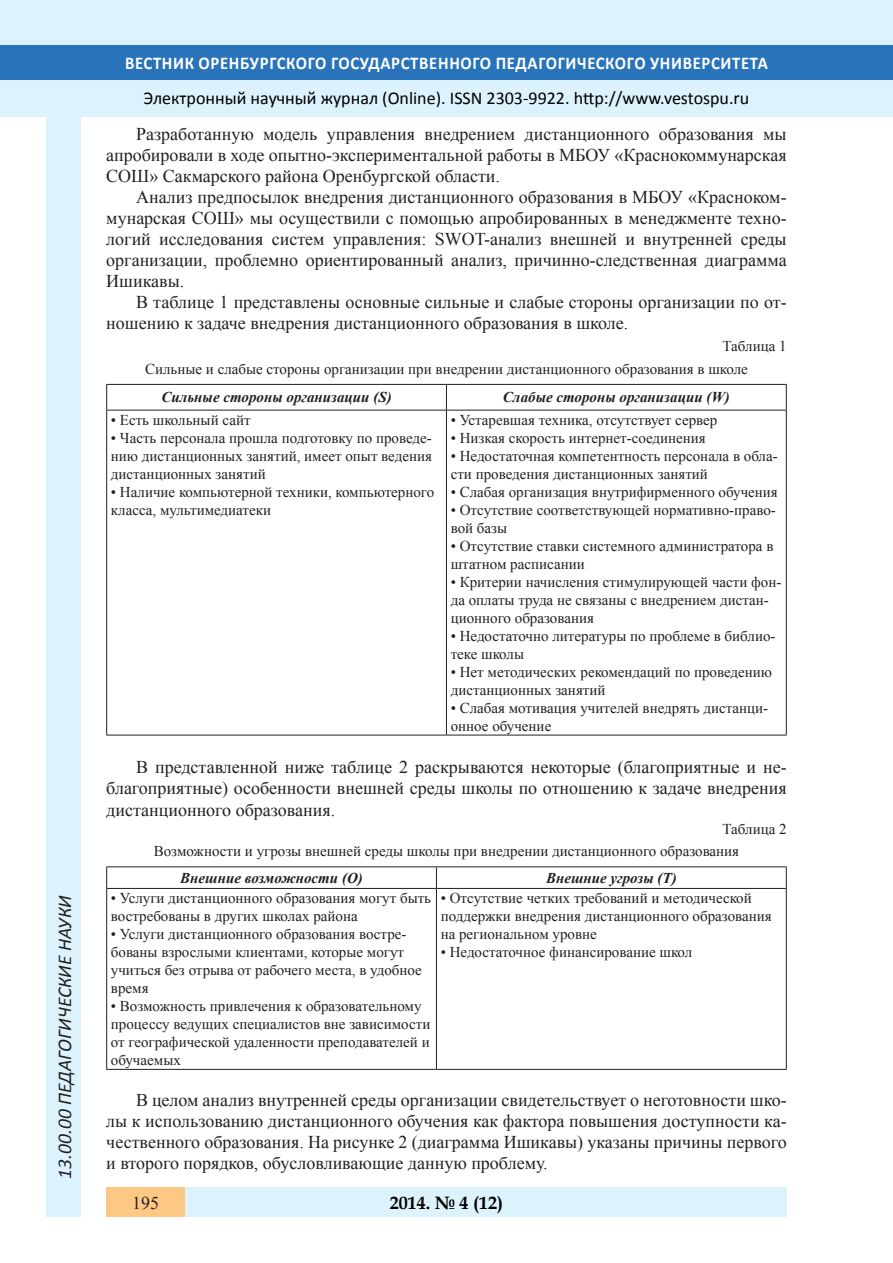
<style>
.page{position:relative;width:893px;height:1263px;background:#fff}
.page>*{position:absolute;margin:0;border:0;box-sizing:border-box;transform-origin:0 0}
.t1{font:italic 19.5px "Calibri";color:#231f20}
.Стиль2{font:18px/21px "Times New Roman";color:#231f20;text-align:justify}
.t2{font:18px "Calibri";color:#000}
.t3{font:700 18px "Calibri";letter-spacing:.04em;color:#fff;scale:.93 1}
.t4{font:700 18px "Book Antiqua";color:#000}
.таблица{font:15px/18px "Times New Roman";color:#231f20}
.таблица-2{font:italic 700 15px "Times New Roman";color:#231f20}
</style>
<div class="page">
<div style="left:0;top:0;width:893px;height:116px;background:#dcf2fc"></div>
<div style="left:0;top:45px;width:893px;height:34px;background:#2873ba"></div>
<div style="left:47px;top:116px;width:34px;height:1101px;background:#dcf2fc"></div>
<div style="left:106px;top:1188px;width:681px;height:29px;background:#dcf2fc"></div>
<div style="left:106px;top:1188px;width:79px;height:29px;background:#fdc784"></div>
<hr style="left:106px;top:410px;width:340px;height:1px;background:#231f20">
<hr style="left:446px;top:410px;width:341px;height:1px;background:#231f20">
<svg style="left:446px;top:385px;width:1px;height:25px"></svg>
<hr style="left:446px;top:410px;width:1px;height:325px;background:#231f20">
<hr style="left:106px;top:384px;width:340px;height:1px;background:#231f20">
<svg style="left:106px;top:385px;width:1px;height:25px"></svg>
<hr style="left:446px;top:384px;width:341px;height:1px;background:#231f20">
<svg style="left:786px;top:385px;width:1px;height:25px"></svg>
<hr style="left:106px;top:410px;width:1px;height:325px;background:#231f20">
<hr style="left:786px;top:410px;width:1px;height:325px;background:#231f20">
<hr style="left:106px;top:735px;width:340px;height:1px;background:#231f20">
<hr style="left:446px;top:735px;width:341px;height:1px;background:#231f20">
<hr style="left:106px;top:888px;width:330px;height:1px;background:#231f20">
<hr style="left:436px;top:888px;width:351px;height:1px;background:#231f20">
<svg style="left:436px;top:867px;width:1px;height:21px"></svg>
<hr style="left:436px;top:889px;width:1px;height:180px;background:#231f20">
<hr style="left:106px;top:866px;width:330px;height:1px;background:#231f20">
<svg style="left:106px;top:867px;width:1px;height:21px"></svg>
<hr style="left:436px;top:866px;width:351px;height:1px;background:#231f20">
<svg style="left:786px;top:867px;width:1px;height:21px"></svg>
<hr style="left:106px;top:889px;width:1px;height:180px;background:#231f20">
<hr style="left:786px;top:889px;width:1px;height:180px;background:#231f20">
<hr style="left:106px;top:1069px;width:330px;height:1px;background:#231f20">
<hr style="left:436px;top:1069px;width:351px;height:1px;background:#231f20">
<h1 class="t1" style="left:51px;top:1179px;width:285px;rotate:-90deg">13.00.00 ПЕДАГОГИЧЕСКИЕ НАУКИ</h1>
<p class="t3" style="left:125px;top:50px;width:693px">ВЕСТНИК ОРЕНБУРГСКОГО ГОСУДАРСТВЕННОГО ПЕДАГОГИЧЕСКОГО УНИВЕРСИТЕТА</p>
<p class="t2" style="left:144px;top:85px;width:607px">Электронный научный журнал (Online). ISSN 2303-9922. http://www.vestospu.ru</p>
<p class="Стиль2" style="left:106px;top:123px;width:682px;text-indent:30px">Разработанную модель управления внедрением дистанционного образования мы апробировали в ходе опытно-экспериментальной работы в МБОУ «Краснокоммунарская СОШ» Сакмарского района Оренбургской области.</p>
<p class="Стиль2" style="left:106px;top:186px;width:682px;text-indent:30px">Анализ предпосылок внедрения дистанционного образования в МБОУ «Красноком&shy;мунарская СОШ» мы осуществили с помощью апробированных в менеджменте техно&shy;логий исследования систем управления: SWOT-анализ внешней и внутренней среды организации, проблемно ориентированный анализ, причинно-следственная диаграмма Ишикавы.</p>
<p class="Стиль2" style="left:106px;top:291px;width:682px;text-indent:30px">В таблице 1 представлены основные сильные и слабые стороны организации по от&shy;ношению к задаче внедрения дистанционного образования в школе.</p>
<p class="таблица" style="left:722px;top:337px;width:66px">Таблица 1</p>
<p class="таблица" style="left:145px;top:359px;width:604px">Сильные и слабые стороны организации при внедрении дистанционного образования в школе</p>
<p class="таблица-2" style="left:161px;top:387px;width:232px">Сильные стороны организации (S)</p>
<p class="таблица-2" style="left:503px;top:387px;width:228px">Слабые стороны организации (W)</p>
<p class="таблица" style="left:111px;top:410px;width:141px">• Есть школьный сайт</p>
<p class="таблица" style="left:111px;top:428px;width:323px;text-align:justify">• Часть персонала прошла подготовку по проведе&shy;нию дистанционных занятий, имеет опыт ведения дистанционных занятий</p>
<p class="таблица" style="left:111px;top:482px;width:325px">• Наличие компьютерной техники, компьютерного класса, мультимедиатеки</p>
<p class="таблица" style="left:451px;top:410px;width:268px">• Устаревшая техника, отсутствует сервер</p>
<p class="таблица" style="left:451px;top:428px;width:257px">• Низкая скорость интернет-соединения</p>
<p class="таблица" style="left:451px;top:446px;width:329px">• Недостаточная компетентность персонала в обла&shy;сти проведения дистанционных занятий</p>
<p class="таблица" style="left:451px;top:482px;width:329px">• Слабая организация внутрифирменного обучения</p>
<p class="таблица" style="left:451px;top:500px;width:327px">• Отсутствие соответствующей нормативно-право&shy;вой базы</p>
<p class="таблица" style="left:451px;top:536px;width:324px">• Отсутствие ставки системного администратора в штатном расписании</p>
<p class="таблица" style="left:451px;top:572px;width:332px">• Критерии начисления стимулирующей части фон&shy;да оплаты труда не связаны с внедрением дистан&shy;ционного образования</p>
<p class="таблица" style="left:451px;top:626px;width:326px">• Недостаточно литературы по проблеме в библио&shy;теке школы</p>
<p class="таблица" style="left:451px;top:662px;width:323px">• Нет методических рекомендаций по проведению дистанционных занятий</p>
<p class="таблица" style="left:451px;top:698px;width:319px">• Слабая мотивация учителей внедрять дистанци&shy;онное обучение</p>
<p class="Стиль2" style="left:106px;top:755px;width:682px;line-height:21.6px;text-indent:30px">В представленной ниже таблице 2 раскрываются некоторые (благоприятные и не&shy;благоприятные) особенности внешней среды школы по отношению к задаче внедрения дистанционного образования.</p>
<p class="таблица" style="left:722px;top:819px;width:66px">Таблица 2</p>
<p class="таблица" style="left:154px;top:842px;width:587px">Возможности и угрозы внешней среды школы при внедрении дистанционного образования</p>
<p class="таблица-2" style="left:180px;top:867px;width:184px">Внешние возможности (O)</p>
<p class="таблица-2" style="left:546px;top:867px;width:132px">Внешние угрозы (T)</p>
<p class="таблица" style="left:111px;top:888px;width:322px">• Услуги дистанционного образования могут быть востребованы в других школах района</p>
<p class="таблица" style="left:111px;top:924px;width:312px">• Услуги дистанционного образования востре&shy;бованы взрослыми клиентами, которые могут учиться без отрыва от рабочего места, в удобное время</p>
<p class="таблица" style="left:111px;top:996px;width:321px">• Возможность привлечения к образовательному процессу ведущих специалистов вне зависимости от географической удаленности преподавателей и обучаемых</p>
<p class="таблица" style="left:441px;top:888px;width:333px">• Отсутствие четких требований и методической поддержки внедрения дистанционного образования на региональном уровне</p>
<p class="таблица" style="left:441px;top:942px;width:253px">• Недостаточное финансирование школ</p>
<p class="Стиль2" style="left:106px;top:1089px;width:682px;text-indent:30px">В целом анализ внутренней среды организации свидетельствует о неготовности шко&shy;лы к использованию дистанционного обучения как фактора повышения доступности ка&shy;чественного образования. На рисунке 2 (диаграмма Ишикавы) указаны причины первого и второго порядков, обусловливающие данную проблему.</p>
<p class="Стиль2" style="left:132px;top:1191px;width:28px">195</p>
<p class="t4" style="left:390px;top:1190px;width:115px">2014. № 4 (12)</p>
</div>
